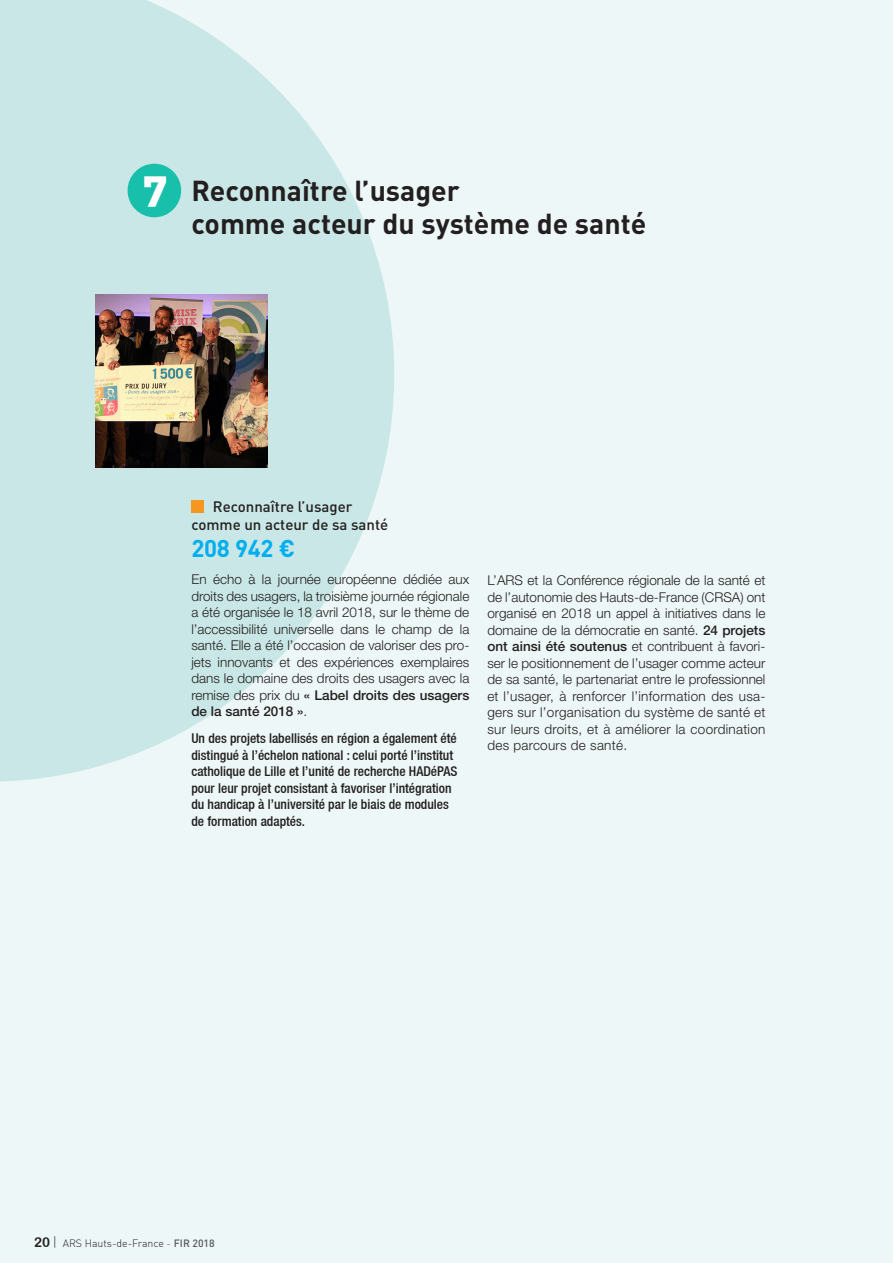
<style>
.page{position:relative;width:893px;height:1263px;background:#edf7f7}
.page>*{position:absolute;margin:0;border:0;box-sizing:border-box;transform-origin:0 0}
.t1{font:43.2px "DIN Black Alternate";color:#fff}
.t2{font:700 28.5px "DIN";color:#231f20}
.t3{font:700 24px "DIN";letter-spacing:-.01em;color:#00aeef}
.t4{font:500 15px "DIN";color:#231f20}
.t5{font:300 13.5px/16.5px "Helvetica Neue LT Std";color:#231f20;text-align:justify}
.t6{font:500 condensed 13.5px/16.5px "Helvetica Neue LT";color:#231f20}
.t7{font:300 10.5px "DIN";color:#231f20}
.s1{font-family:"Helvetica Neue";font-weight:500}
.s2{font-family:"Arial Rounded MT Bold";font-weight:400;font-size:13.5px}
.s3{font-family:"Today Sans HEFOP";font-size:13.5px}
.s4{color:#57585a}
.s5{font-weight:500;color:#57585a}
</style>
<div class="page">
<svg style="left:0;top:0;width:394px;height:782px;fill:#c9e7e6"></svg>
<div style="left:191px;top:500px;width:13px;height:13px;background:#f5961e"></div>
<div style="left:128px;top:164px;width:53px;height:53px;background:#18bfab;border-radius:50%"></div>
<img style="left:96px;top:295px;width:172px;height:172px">
<p class="t1" style="left:142px;top:158px;width:27px">7</p>
<p class="t2" style="left:191px;top:172px;width:270px">Reconnaître l’usager</p>
<p class="t2" style="left:191px;top:205px;width:456px">comme acteur du système de santé</p>
<p class="t4" style="left:213px;top:497px;width:141px">Reconnaître l’usager</p>
<p class="t4" style="left:191px;top:515px;width:198px">comme un acteur de sa santé</p>
<p class="t3" style="left:191px;top:533px;width:105px">208 942 €</p>
<p class="t5" style="left:191px;top:571px;width:280px">En écho à la journée européenne dédiée aux droits des usagers, la troisième journée régionale a été organisée le 18 avril 2018, sur le thème de l’accessibilité universelle dans le champ de la santé. Elle a été l’occasion de valoriser des pro&shy;jets innovants et des expériences exemplaires dans le domaine des droits des usagers avec la remise des prix du <span class="s1">« Label droits des usagers de la santé 2018 »</span>.</p>
<p class="t6" style="left:191px;top:730px;width:268px">Un des projets labellisés en région a également été distingué à l’échelon national : celui porté l’institut catholique de Lille et l’unité de recherche HADéPAS pour leur projet consistant à favoriser l’intégration</p>
<p class="t6" style="left:191px;top:796px;width:259px">du handicap à l’université par le biais de modules</p>
<p class="t6" style="left:191px;top:812px;width:115px">de formation adaptés.</p>
<p class="t5" style="left:487px;top:572px;width:280px">L’ARS et la Conférence régionale de la santé et de l’autonomie des Hauts-de-France (CRSA) ont organisé en 2018 un appel à initiatives dans le domaine de la démocratie en santé. <span class="s1">24 projets ont ainsi été soutenus</span> et contribuent à favori&shy;ser le positionnement de l’usager comme acteur de sa santé, le partenariat entre le professionnel et l’usager, à renforcer l’information des usa&shy;gers sur l’organisation du système de santé et sur leurs droits, et à améliorer la coordination des parcours de santé.</p>
<p class="t7" style="left:34px;top:1236px;width:182px"><span class="s2">20</span> <span class="s3">|</span> ARS Hauts-de-France <span class="s4">-</span> <span class="s5">FIR 2018</span></p>
</div>
